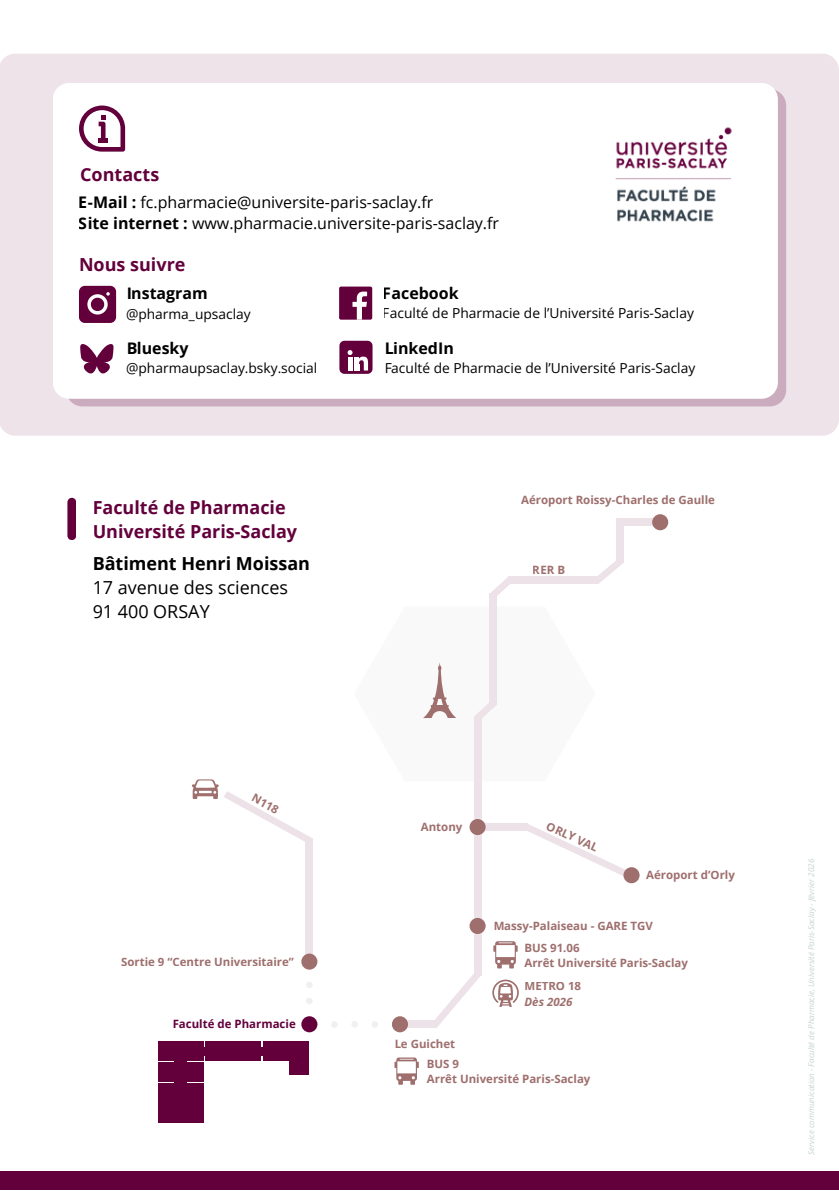
<style>
.page{position:relative;width:839px;height:1191px;background:#fff}
.page>*{position:absolute;margin:0;border:0;box-sizing:border-box;transform-origin:0 0}
.t1{font:700 18px/24px "Open Sans";color:#63003c}
.t2{font:18px/24px "Open Sans";color:#000}
.t3{font:700 18px "Open Sans";color:#000}
.t4{font:16px/21.4px "Open Sans";color:#000}
.t5{font:700 16px "Open Sans";color:#000}
.t6{font:13.8px "Open Sans";color:#000}
.t7{font:700 11.4px/20.2px "Open Sans";color:#9e6f6d}
.t8{font:700 11.4px "Open Sans";color:#63003c}
.t9{font:italic 700 11.4px "Open Sans";color:#9e6f6d}
.t10{font:italic 8px "Open Sans";color:#c6d4d4}
.s1{font-weight:700}
</style>
<div class="page">
<div style="left:354px;top:606px;width:241px;height:176px;background:#f9f9f9"></div>
<div style="left:490px;top:593px;width:7px;height:112px;background:#ece2e8"></div>
<div style="left:508px;top:577px;width:91px;height:7px;background:#ece2e8"></div>
<svg style="left:491px;top:577px;width:19px;height:19px"></svg>
<svg style="left:594px;top:561px;width:29px;height:22px"></svg>
<div style="left:616px;top:519px;width:7px;height:44px;background:#ece2e8"></div>
<div style="left:616px;top:519px;width:42px;height:7px;background:#ece2e8"></div>
<div style="left:652px;top:514px;width:16px;height:16px;background:#9e6f6d"></div>
<svg style="left:475px;top:700px;width:21px;height:21px"></svg>
<svg style="left:423px;top:663px;width:33px;height:55px"></svg>
<div style="left:477px;top:824px;width:50px;height:7px;background:#ece2e8"></div>
<div style="left:474px;top:716px;width:7px;height:260px;background:#ece2e8"></div>
<svg style="left:431px;top:974px;width:49px;height:53px"></svg>
<div style="left:403px;top:1021px;width:34px;height:7px;background:#ece2e8"></div>
<div style="left:392px;top:1016px;width:16px;height:16px;background:#9e6f6d"></div>
<svg style="left:394px;top:1058px;width:24px;height:26px"></svg>
<div style="left:469px;top:918px;width:16px;height:16px;background:#9e6f6d"></div>
<svg style="left:493px;top:941px;width:24px;height:27px"></svg>
<div style="left:469px;top:819px;width:16px;height:16px;background:#9e6f6d"></div>
<svg style="left:527px;top:824px;width:96px;height:52px"></svg>
<div style="left:623px;top:867px;width:16px;height:16px;background:#9e6f6d"></div>
<div style="left:306px;top:838px;width:7px;height:124px;background:#ece2e8"></div>
<div style="left:301px;top:954px;width:16px;height:16px;background:#9e6f6d"></div>
<svg style="left:192px;top:779px;width:119px;height:65px"></svg>
<div style="left:206px;top:1041px;width:55px;height:20px;background:#63003c"></div>
<div style="left:158px;top:1041px;width:45px;height:20px;background:#63003c"></div>
<div style="left:158px;top:1062px;width:45px;height:19px;background:#63003c"></div>
<div style="left:158px;top:1083px;width:45px;height:19px;background:#63003c"></div>
<div style="left:158px;top:1104px;width:45px;height:19px;background:#63003c"></div>
<div style="left:263px;top:1041px;width:45px;height:20px;background:#63003c"></div>
<div style="left:175px;top:1057px;width:12px;height:52px;background:#63003c"></div>
<div style="left:289px;top:1041px;width:19px;height:34px;background:#63003c"></div>
<div style="left:196px;top:1047px;width:81px;height:8px;background:#63003c"></div>
<div style="left:301px;top:1016px;width:16px;height:16px;background:#63003c"></div>
<div style="left:306px;top:982px;width:7px;height:6px;background:#f0f0f0"></div>
<div style="left:306px;top:998px;width:7px;height:6px;background:#f0f0f0"></div>
<div style="left:331px;top:1021px;width:7px;height:7px;background:#f0f0f0"></div>
<div style="left:351px;top:1021px;width:7px;height:7px;background:#f0f0f0"></div>
<div style="left:371px;top:1021px;width:7px;height:7px;background:#f0f0f0"></div>
<div style="left:0;top:54px;width:838px;height:382px;background:#ede3e9"></div>
<div style="left:66px;top:89px;width:720px;height:317px;background:#cbacbf"></div>
<div style="left:53px;top:83px;width:724px;height:316px;background:#fff"></div>
<svg style="left:79px;top:106px;width:46px;height:46px"></svg>
<svg style="left:79px;top:286px;width:37px;height:37px"></svg>
<div style="left:339px;top:287px;width:33px;height:33px;background:#63003c;border-radius:2px"></div>
<svg style="left:352px;top:292px;width:15px;height:28px"></svg>
<svg style="left:80px;top:344px;width:33px;height:30px"></svg>
<div style="left:339px;top:341px;width:33px;height:33px;background:#63003c;border-radius:5px"></div>
<svg style="left:347px;top:350px;width:21px;height:21px"></svg>
<img style="left:615px;top:127px;width:117px;height:95px">
<div style="left:0;top:1171px;width:838px;height:19px;background:#63003c"></div>
<div style="left:67px;top:498px;width:9px;height:42px;background:#63003c"></div>
<svg style="left:492px;top:980px;width:27px;height:27px"></svg>
<h1 class="t1" style="left:80px;top:162px;width:81px">Contacts</h1>
<h2 class="t4" style="left:79px;top:191px;width:421px"><span class="s1">E-Mail :</span> fc.pharmacie@universite-paris-saclay.fr<br><span class="s1">Site internet :</span> www.pharmacie.universite-paris-saclay.fr</h2>
<h1 class="t1" style="left:79px;top:252px;width:108px">Nous suivre</h1>
<h2 class="t5" style="left:126px;top:282px;width:83px">Instagram</h2>
<p class="t6" style="left:126px;top:305px;width:126px">@pharma_upsaclay</p>
<h2 class="t5" style="left:383px;top:282px;width:77px">Facebook</h2>
<p class="t6" style="left:383px;top:303px;width:312px">Faculté de Pharmacie de l’Université Paris-Saclay</p>
<h2 class="t5" style="left:126px;top:337px;width:64px">Bluesky</h2>
<p class="t6" style="left:126px;top:358px;width:193px">@pharmaupsaclay.bsky.social</p>
<h1 class="t1" style="left:93px;top:495px;width:206px">Faculté de Pharmacie<br>Université Paris-Saclay</h1>
<h1 class="t3" style="left:93px;top:551px;width:219px">Bâtiment Henri Moissan</h1>
<h1 class="t2" style="left:93px;top:575px;width:197px">17 avenue des sciences<br>91 400 ORSAY</h1>
<h2 class="t5" style="left:384px;top:337px;width:71px">LinkedIn</h2>
<p class="t6" style="left:384px;top:358px;width:312px">Faculté de Pharmacie de l’Université Paris-Saclay</p>
<p class="t7" style="left:521px;top:489px;width:195px">Aéroport Roissy-Charles de Gaulle</p>
<p class="t7" style="left:533px;top:559px;width:34px">RER B</p>
<p class="t7" style="left:258px;top:788px;width:30px;rotate:29deg">N118</p>
<p class="t7" style="left:121px;top:951px;width:174px">Sortie 9 “Centre Universitaire”</p>
<p class="t8" style="left:173px;top:1016px;width:125px">Faculté de Pharmacie</p>
<p class="t7" style="left:421px;top:817px;width:43px">Antony</p>
<p class="t7" style="left:552px;top:816px;width:57px;rotate:25deg">ORLY VAL</p>
<p class="t7" style="left:646px;top:865px;width:90px">Aéroport d’Orly</p>
<p class="t7" style="left:524px;top:914px;width:130px;line-height:22px;text-indent:-31px">Massy-Palaiseau - GARE TGV<br>BUS 91.06</p>
<p class="t7" style="left:524px;top:953px;width:165px">Arrêt Université Paris-Saclay</p>
<p class="t7" style="left:524px;top:976px;width:58px">METRO 18</p>
<p class="t9" style="left:524px;top:994px;width:49px">Dès 2026</p>
<p class="t7" style="left:427px;top:1033px;width:34px;text-indent:-32px">Le Guichet<br>BUS 9</p>
<p class="t7" style="left:427px;top:1069px;width:165px">Arrêt Université Paris-Saclay</p>
<p class="t10" style="left:805px;top:1155px;width:297px;rotate:-90deg">Service communication - Faculté de Pharmacie, Université Paris-Saclay - février 2026</p>
</div>
